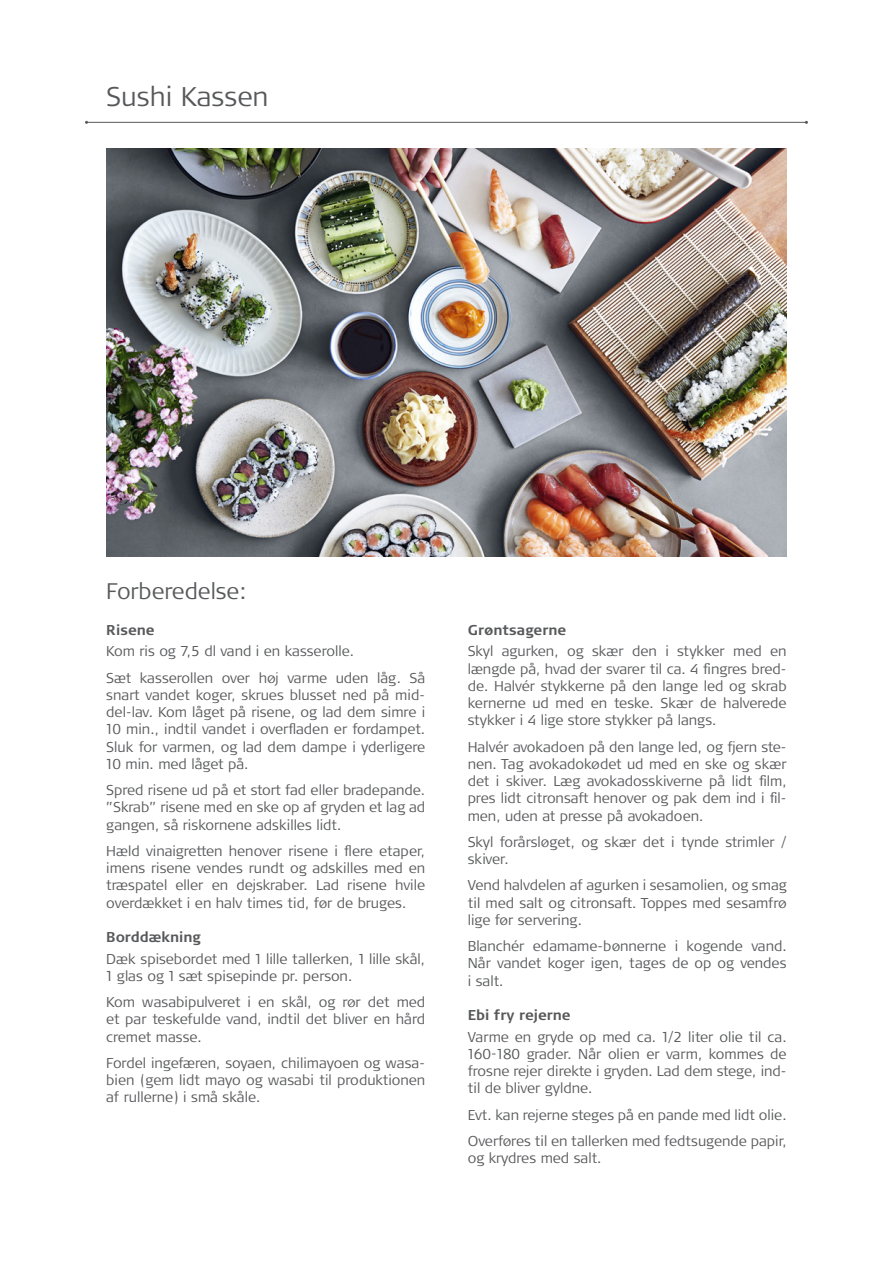
<style>
.page{position:relative;width:893px;height:1263px;background:#fff}
.page>*{position:absolute;margin:0;border:0;box-sizing:border-box;transform-origin:0 0}
.t1{font:300 27px "Signa OT";color:#57585a}
.t2{font:300 22.5px "Signa OT";color:#57585a}
.t3{font:300 14.25px/17.2px "Signa OT";color:#57585a;text-align:justify}
.t4{font:700 14.25px "Signa OT";color:#57585a}
</style>
<div class="page">
<hr style="left:87px;top:122px;width:719px;height:1px;background:#57585a">
<img style="left:106px;top:149px;width:681px;height:407px">
<p class="t1" style="left:106px;top:81px;width:164px">Sushi Kassen</p>
<p class="t2" style="left:106px;top:578px;width:141px">Forberedelse:</p>
<p class="t4" style="left:106px;top:622px;width:50px">Risene</p>
<p class="t3" style="left:106px;top:643px;width:249px">Kom ris og 7,5 dl vand i en kasserolle.</p>
<p class="t3" style="left:106px;top:669px;width:320px">Sæt kasserollen over høj varme uden låg. Så snart vandet koger, skrues blusset ned på mid&shy;del-lav. Kom låget på risene, og lad dem simre i 10 min., indtil vandet i overfladen er fordampet.<br>Sluk for varmen, og lad dem dampe i yderligere 10 min. med låget på.</p>
<p class="t3" style="left:106px;top:782px;width:320px">Spred risene ud på et stort fad eller bradepande. ”Skrab” risene med en ske op af gryden et lag ad gangen, så riskornene adskilles lidt.</p>
<p class="t3" style="left:106px;top:842px;width:320px">Hæld vinaigretten henover risene i flere etaper, imens risene vendes rundt og adskilles med en træspatel eller en dejskraber. Lad risene hvile overdækket i en halv times tid, før de bruges.</p>
<p class="t4" style="left:106px;top:929px;width:96px">Borddækning</p>
<p class="t3" style="left:106px;top:950px;width:320px">Dæk spisebordet med 1 lille tallerken, 1 lille skål,<br>1 glas og 1 sæt spisepinde pr. person.</p>
<p class="t3" style="left:106px;top:994px;width:320px">Kom wasabipulveret i en skål, og rør det med et par teskefulde vand, indtil det bliver en hård cremet masse.</p>
<p class="t3" style="left:106px;top:1054px;width:320px">Fordel ingefæren, soyaen, chilimayoen og wasa&shy;bien (gem lidt mayo og wasabi til produktionen af rullerne) i små skåle.</p>
<p class="t4" style="left:468px;top:622px;width:100px">Grøntsagerne</p>
<p class="t3" style="left:468px;top:643px;width:320px">Skyl agurken, og skær den i stykker med en længde på, hvad der svarer til ca. 4 fingres bred&shy;de. Halvér stykkerne på den lange led og skrab kernerne ud med en teske. Skær de halverede stykker i 4 lige store stykker på langs.</p>
<p class="t3" style="left:468px;top:738px;width:320px">Halvér avokadoen på den lange led, og fjern ste&shy;nen. Tag avokadokødet ud med en ske og skær det i skiver. Læg avokadosskiverne på lidt film, pres lidt citronsaft henover og pak dem ind i fil&shy;men, uden at presse på avokadoen.</p>
<p class="t3" style="left:468px;top:833px;width:320px">Skyl forårsløget, og skær det i tynde strimler / skiver.</p>
<p class="t3" style="left:468px;top:877px;width:320px">Vend halvdelen af agurken i sesamolien, og smag til med salt og citronsaft. Toppes med sesamfrø lige før servering.</p>
<p class="t3" style="left:468px;top:938px;width:320px">Blanchér edamame-bønnerne i kogende vand.<br>Når vandet koger igen, tages de op og vendes i salt.</p>
<p class="t4" style="left:468px;top:1007px;width:104px">Ebi fry rejerne</p>
<p class="t3" style="left:468px;top:1028px;width:320px">Varme en gryde op med ca. 1/2 liter olie til ca.<br>160-180 grader. Når olien er varm, kommes de frosne rejer direkte i gryden. Lad dem stege, ind&shy;til de bliver gyldne.</p>
<p class="t3" style="left:468px;top:1106px;width:320px">Evt. kan rejerne steges på en pande med lidt olie.</p>
<p class="t3" style="left:468px;top:1132px;width:320px">Overføres til en tallerken med fedtsugende papir, og krydres med salt.</p>
</div>
